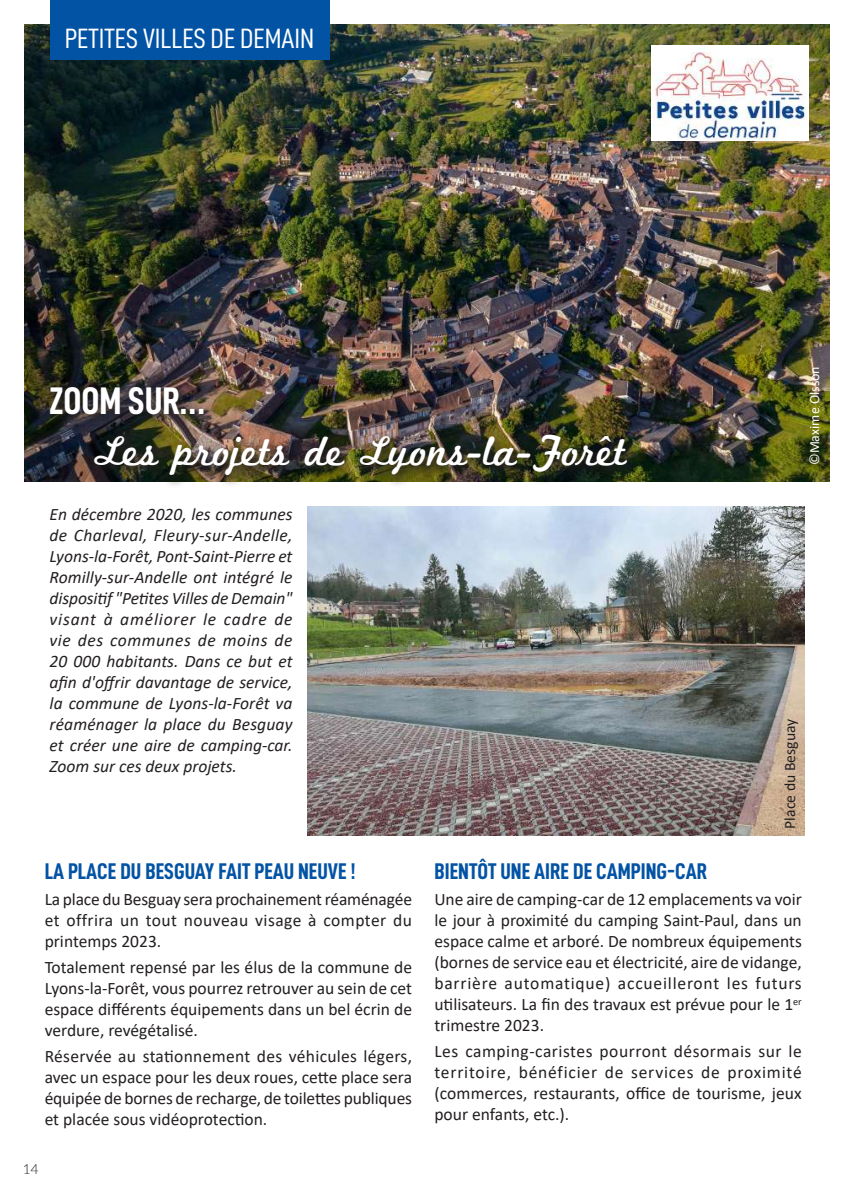
<style>
.page{position:relative;width:854px;height:1191px;background:#fff}
.page>*{position:absolute;margin:0;border:0;box-sizing:border-box;transform-origin:0 0}
.t1{font:43.05px "Marketing Script";color:#fff}
.t2{font:38.5px "D DIN Condensed Bold";color:#fff}
.t3{font:28px "D DIN Condensed";color:#fff}
.t4{font:22.75px "D DIN Condensed Bold";color:#0353a5}
.t5{font:17.5px/21px "Calibri";color:#231f20;text-align:justify}
.t6{font:italic 17.5px/21px "Calibri";color:#231f20;text-align:justify}
.t7{font:15.75px "Calibri";color:#231f20}
.t8{font:14px "Calibri";color:#fff}
.t9{font:300 14px "Lato";color:#231f20}
</style>
<div class="page">
<img style="left:25px;top:25px;width:803px;height:456px">
<div style="left:50px;top:0;width:279px;height:60px;background:#0353a5"></div>
<div style="left:44px;top:380px;width:596px;height:109px;background:#231f20;opacity:.75"></div>
<img style="left:651px;top:45px;width:157px;height:95px">
<img style="left:308px;top:507px;width:496px;height:328px">
<h3 class="t3" style="left:65px;top:23px;width:251px">PETITES VILLES DE DEMAIN</h3>
<h2 class="t2" style="left:50px;top:379px;width:156px">ZOOM SUR…</h2>
<h1 class="t1" style="left:95px;top:425px;width:533px">Les projets de Lyons-la-Forêt</h1>
<p class="t6" style="left:50px;top:503px;width:244px">En décembre 2020, les communes de Charleval, Fleury-sur-Andelle, Lyons-la-Forêt, Pont-Saint-Pierre et Romilly-sur-Andelle ont intégré le dispositif "Petites Villes de Demain" visant à améliorer le cadre de vie des communes de moins de 20 000 habitants. Dans ce but et afin d'offrir davantage de service, la commune de Lyons-la-Forêt va réaménager la place du Besguay et créer une aire de camping-car.<br>Zoom sur ces deux projets.</p>
<p class="t8" style="left:804px;top:465px;width:100px;rotate:-90deg">©Maxime Olsson</p>
<p class="t7" style="left:778px;top:828px;width:112px;rotate:-90deg">Place du Besguay</p>
<h3 class="t4" style="left:45px;top:859px;width:312px">LA PLACE DU BESGUAY FAIT PEAU NEUVE !</h3>
<p class="t5" style="left:45px;top:888px;width:369px">La place du Besguay sera prochainement réaménagée et offrira un tout nouveau visage à compter du printemps 2023.</p>
<p class="t5" style="left:45px;top:956px;width:369px">Totalement repensé par les élus de la commune de Lyons-la-Forêt, vous pourrez retrouver au sein de cet espace différents équipements dans un bel écrin de verdure, revégétalisé.</p>
<p class="t5" style="left:45px;top:1045px;width:369px">Réservée au stationnement des véhicules légers, avec un espace pour les deux roues, cette place sera équipée de bornes de recharge, de toilettes publiques et placée sous vidéoprotection.</p>
<h3 class="t4" style="left:434px;top:859px;width:274px">BIENTÔT UNE AIRE DE CAMPING-CAR</h3>
<p class="t5" style="left:434px;top:888px;width:369px">Une aire de camping-car de 12 emplacements va voir le jour à proximité du camping Saint-Paul, dans un espace calme et arboré. De nombreux équipements (bornes de service eau et électricité, aire de vidange, barrière automatique) accueilleront les futurs utilisateurs. La fin des travaux est prévue pour le 1<sup>er </sup>trimestre 2023.</p>
<p class="t5" style="left:434px;top:1040px;width:369px">Les camping-caristes pourront désormais sur le territoire, bénéficier de services de proximité (commerces, restaurants, office de tourisme, jeux pour enfants, etc.).</p>
<p class="t9" style="left:22px;top:1161px;width:18px">14</p>
</div>
